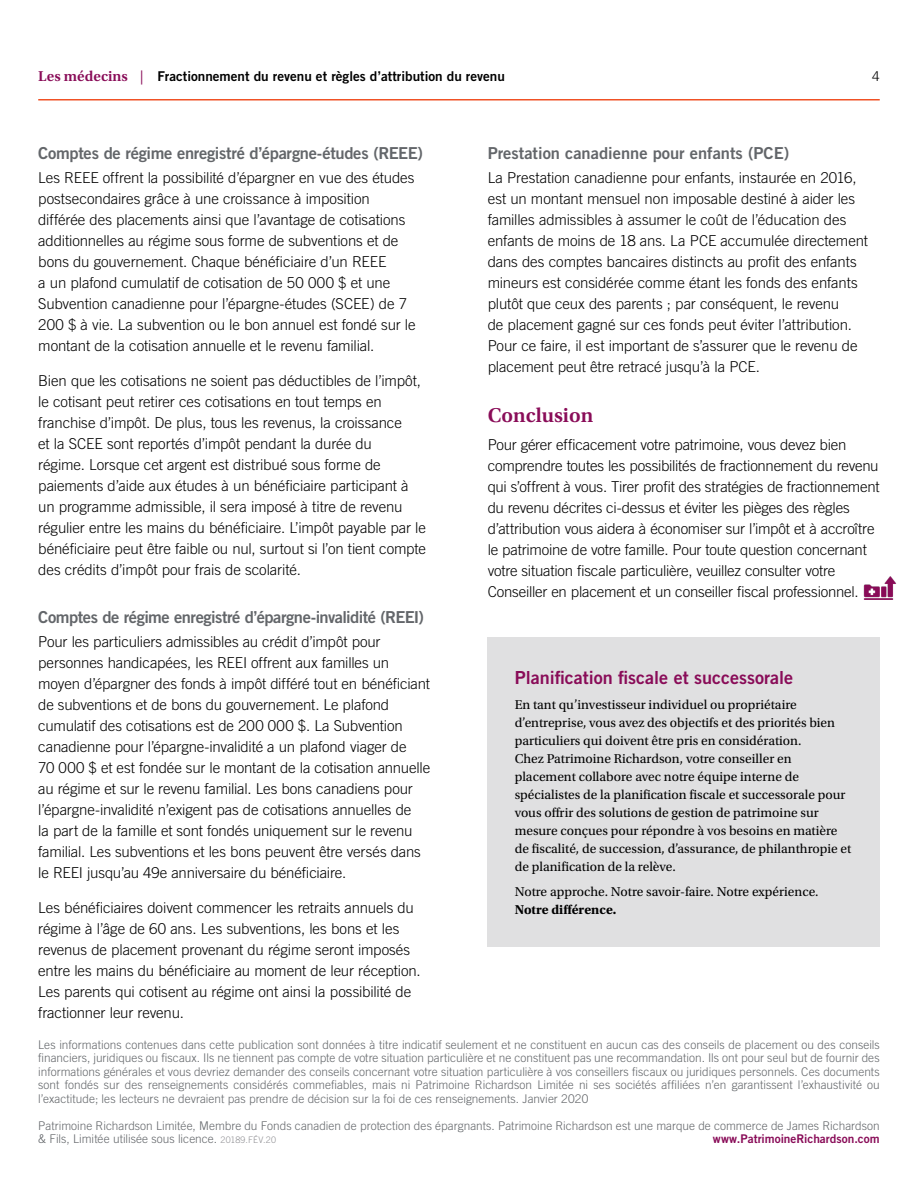
<style>
.page{position:relative;width:918px;height:1188px;background:#fff}
.page>*{position:absolute;margin:0;border:0;box-sizing:border-box;transform-origin:0 0}
.t1{font:600 21px "Utopia Std";color:#890c58}
.t2{font:18px "Trade Gothic LT Std Bd 2";color:#890c58}
.t3{font:16.5px "Trade Gothic LT Std Bd 2";letter-spacing:-.02em;color:#63666a}
.t4{font:16.5px "Trade Gothic LT Std Bd 2";color:#63666a}
.t5{font:300 15px/21px "Trade Gothic LT Std";letter-spacing:-.01em;color:#000}
.t6{font:13.5px/18px "Utopia Std";color:#000}
.t7{font:13.5px "Trade Gothic LT Std Bd 2";color:#000}
.t8{font:700 13.5px "Utopia Std";color:#000}
.t9{font:300 13.5px "Trade Gothic LT Std";color:#000}
.t10{font:300 12px/13.5px "Trade Gothic LT Std";color:#63666a;text-align:justify}
.t11{font:12px "Trade Gothic LT Std Bd 2";color:#890c58}
.s1{font-family:"Utopia Std";font-weight:600;font-size:15px;color:#890c58}
.s2{font-family:"Utopia Std";font-size:15px;color:#890c58}
.s3{font-size:9px;color:#919195}
</style>
<div class="page">
<hr style="left:38px;top:99px;width:842px;height:1px;background:#f05125">
<img style="left:863px;top:577px;width:33px;height:22px">
<div style="left:488px;top:638px;width:392px;height:309px;background:#e0e0e1"></div>
<p class="t7" style="left:38px;top:68px;width:468px"><span class="s1">Les médecins</span> <span class="s2">|</span> Fractionnement du revenu et règles d’attribution du revenu</p>
<p class="t9" style="left:872px;top:68px;width:9px">4</p>
<p class="t3" style="left:38px;top:143px;width:386px">Comptes de régime enregistré d’épargne-études (REEE)</p>
<p class="t5" style="left:38px;top:167px;width:379px">Les REEE offrent la possibilité d’épargner en vue des études postsecondaires grâce à une croissance à imposition différée des placements ainsi que l’avantage de cotisations additionnelles au régime sous forme de subventions et de bons du gouvernement. Chaque bénéficiaire d’un REEE<br>a un plafond cumulatif de cotisation de 50 000 $ et une Subvention canadienne pour l’épargne-études (SCEE) de 7<br>200 $ à vie. La subvention ou le bon annuel est fondé sur le montant de la cotisation annuelle et le revenu familial.</p>
<p class="t5" style="left:38px;top:370px;width:389px">Bien que les cotisations ne soient pas déductibles de l’impôt, le cotisant peut retirer ces cotisations en tout temps en franchise d’impôt. De plus, tous les revenus, la croissance<br>et la SCEE sont reportés d’impôt pendant la durée du<br>régime. Lorsque cet argent est distribué sous forme de paiements d’aide aux études à un bénéficiaire participant à un programme admissible, il sera imposé à titre de revenu régulier entre les mains du bénéficiaire. L’impôt payable par le bénéficiaire peut être faible ou nul, surtout si l’on tient compte des crédits d’impôt pour frais de scolarité.</p>
<p class="t3" style="left:38px;top:607px;width:387px">Comptes de régime enregistré d’épargne-invalidité (REEI)</p>
<p class="t5" style="left:38px;top:631px;width:393px">Pour les particuliers admissibles au crédit d’impôt pour personnes handicapées, les REEI offrent aux familles un moyen d’épargner des fonds à impôt différé tout en bénéficiant de subventions et de bons du gouvernement. Le plafond cumulatif des cotisations est de 200 000 $. La Subvention canadienne pour l’épargne-invalidité a un plafond viager de<br>70 000 $ et est fondée sur le montant de la cotisation annuelle au régime et sur le revenu familial. Les bons canadiens pour l’épargne-invalidité n’exigent pas de cotisations annuelles de<br>la part de la famille et sont fondés uniquement sur le revenu familial. Les subventions et les bons peuvent être versés dans le REEI jusqu’au 49e anniversaire du bénéficiaire.</p>
<p class="t5" style="left:38px;top:897px;width:384px">Les bénéficiaires doivent commencer les retraits annuels du régime à l’âge de 60 ans. Les subventions, les bons et les revenus de placement provenant du régime seront imposés entre les mains du bénéficiaire au moment de leur réception.<br>Les parents qui cotisent au régime ont ainsi la possibilité de fractionner leur revenu.</p>
<p class="t4" style="left:488px;top:143px;width:303px">Prestation canadienne pour enfants (PCE)</p>
<p class="t5" style="left:488px;top:167px;width:382px">La Prestation canadienne pour enfants, instaurée en 2016, est un montant mensuel non imposable destiné à aider les familles admissibles à assumer le coût de l’éducation des enfants de moins de 18 ans. La PCE accumulée directement dans des comptes bancaires distincts au profit des enfants mineurs est considérée comme étant les fonds des enfants plutôt que ceux des parents ; par conséquent, le revenu<br>de placement gagné sur ces fonds peut éviter l’attribution.<br>Pour ce faire, il est important de s’assurer que le revenu de placement peut être retracé jusqu’à la PCE.</p>
<h1 class="t1" style="left:488px;top:403px;width:107px">Conclusion</h1>
<p class="t5" style="left:488px;top:434px;width:394px">Pour gérer efficacement votre patrimoine, vous devez bien comprendre toutes les possibilités de fractionnement du revenu qui s’offrent à vous. Tirer profit des stratégies de fractionnement du revenu décrites ci-dessus et éviter les pièges des règles d’attribution vous aidera à économiser sur l’impôt et à accroître le patrimoine de votre famille. Pour toute question concernant votre situation fiscale particulière, veuillez consulter votre Conseiller en placement et un conseiller fiscal professionnel.</p>
<p class="t2" style="left:515px;top:667px;width:280px">Planification fiscale et successorale</p>
<p class="t6" style="left:515px;top:696px;width:338px">En tant qu’investisseur individuel ou propriétaire d’entreprise, vous avez des objectifs et des priorités bien particuliers qui doivent être pris en considération.<br>Chez Patrimoine Richardson, votre conseiller en placement collabore avec notre équipe interne de spécialistes de la planification fiscale et successorale pour vous offrir des solutions de gestion de patrimoine sur mesure conçues pour répondre à vos besoins en matière de fiscalité, de succession, d’assurance, de philanthropie et de planification de la relève.</p>
<p class="t6" style="left:515px;top:883px;width:305px">Notre approche. Notre savoir-faire. Notre expérience.</p>
<p class="t8" style="left:515px;top:901px;width:103px">Notre différence.</p>
<p class="t10" style="left:38px;top:1037px;width:843px">Les informations contenues dans cette publication sont données à titre indicatif seulement et ne constituent en aucun cas des conseils de placement ou des conseils financiers, juridiques ou fiscaux. Ils ne tiennent pas compte de votre situation particulière et ne constituent pas une recommandation. Ils ont pour seul but de fournir des informations générales et vous devriez demander des conseils concernant votre situation particulière à vos conseillers fiscaux ou juridiques personnels. Ces documents sont fondés sur des renseignements considérés commefiables, mais ni Patrimoine Richardson Limitée ni ses sociétés affiliées n’en garantissent l’exhaustivité ou l’exactitude; les lecteurs ne devraient pas prendre de décision sur la foi de ces renseignements. Janvier 2020</p>
<p class="t10" style="left:38px;top:1118px;width:843px">Patrimoine Richardson Limitée, Membre du Fonds canadien de protection des épargnants. Patrimoine Richardson est une marque de commerce de James Richardson &amp; Fils, Limitée utilisée sous licence. <span class="s3">20189.FÉV.20</span></p>
<p class="t11" style="left:713px;top:1131px;width:168px">www.PatrimoineRichardson.com</p>
</div>
